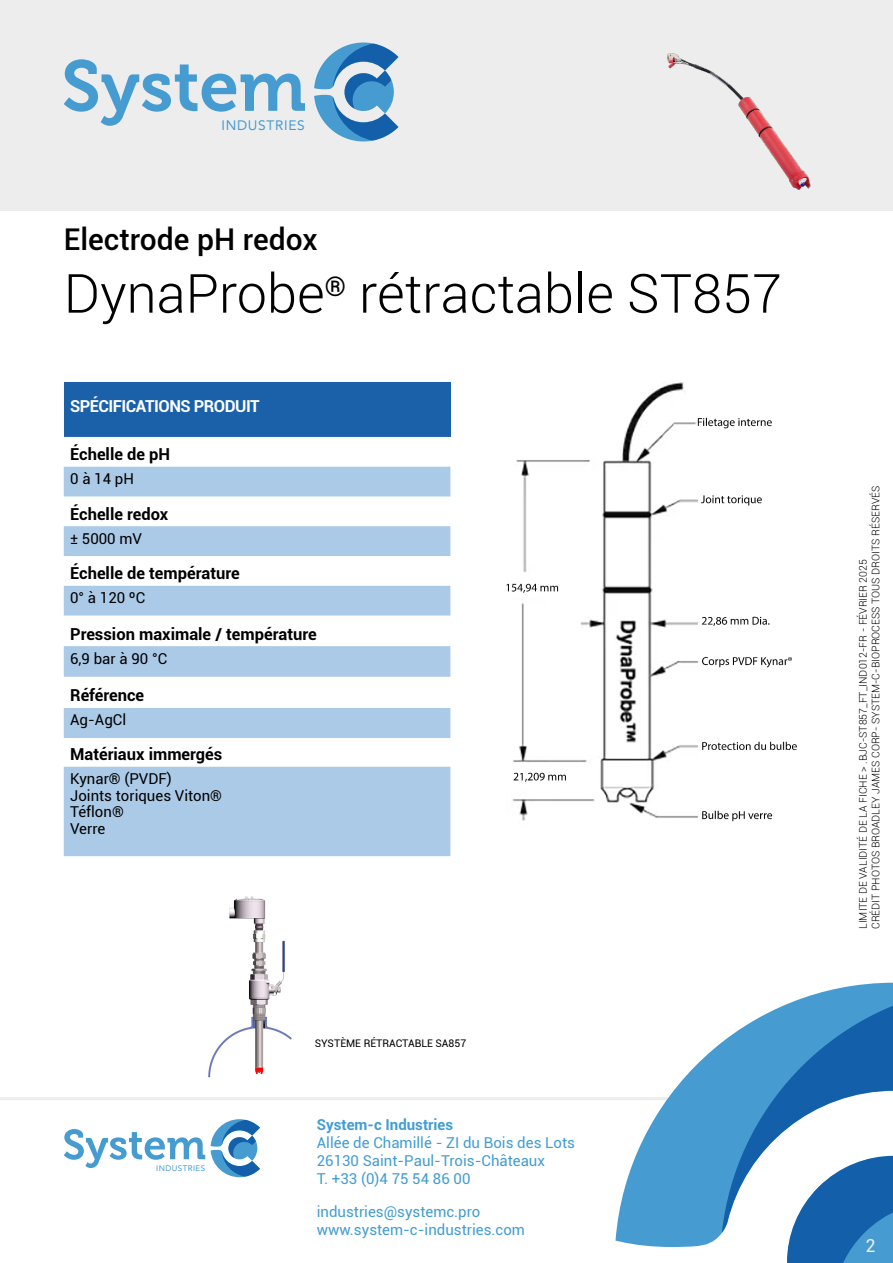
<style>
.page{position:relative;width:893px;height:1263px;background:#fff}
.page>*{position:absolute;margin:0;border:0;box-sizing:border-box;transform-origin:0 0}
._1-TitreProduit{font:300 54px "Roboto";color:#000}
._1-SsTitreProduit{font:500 30px "Roboto";color:#000}
.t1{font:18px "Roboto";color:#ededed}
._2-SsTitresTab{font:700 16.5px "Roboto";color:#000}
._2-titreTabSpec{font:700 16.5px "Roboto";letter-spacing:-.03em;color:#fff}
.t2{font:15px/18px "Roboto";color:#439dd0}
._2-TxtSpecTab{font:15px "Roboto";color:#000}
.t3{font:700 15px "Roboto";color:#439dd0}
.t4{font:13.65px "Avenir";letter-spacing:.05em;color:#469cd0}
.t5{font:300 10.5px "Roboto";color:#000}
._2-LégendeFiche{font:10.5px "Roboto";color:#000}
.t6{font:8.1px "Avenir";letter-spacing:.05em;color:#469cd0}
</style>
<div class="page">
<hr style="left:0;top:1097px;width:693px;height:3px;background:#ededed">
<div style="left:0;top:0;width:893px;height:210px;background:#ededed"></div>
<svg style="left:615px;top:983px;width:278px;height:264px"></svg>
<svg style="left:722px;top:989px;width:171px;height:274px"></svg>
<svg style="left:64px;top:1129px;width:141px;height:39px"></svg>
<svg style="left:211px;top:1119px;width:49px;height:58px"></svg>
<svg style="left:64px;top:59px;width:241px;height:67px"></svg>
<svg style="left:314px;top:43px;width:84px;height:98px"></svg>
<div style="left:64px;top:383px;width:386px;height:54px;background:#1a61aa"></div>
<svg style="left:64px;top:467px;width:386px;height:389px;fill:#abcae7"></svg>
<div style="left:64px;top:677px;width:386px;height:30px;background:#fff"></div>
<img style="left:667px;top:53px;width:144px;height:137px">
<img style="left:506px;top:383px;width:291px;height:439px">
<img style="left:208px;top:896px;width:84px;height:182px">
<h3 class="t4" style="left:221px;top:115px;width:85px">INDUSTRIES</h3>
<p class="_1-SsTitreProduit" style="left:64px;top:218px;width:255px">Electrode pH redox</p>
<p class="_1-TitreProduit" style="left:64px;top:256px;width:720px">DynaProbe<sup>®</sup> rétractable ST857</p>
<p class="_2-titreTabSpec" style="left:70px;top:394px;width:191px">SPÉCIFICATIONS PRODUIT</p>
<p class="_2-SsTitresTab" style="left:70px;top:443px;width:102px">Échelle de pH</p>
<p class="_2-TxtSpecTab" style="left:70px;top:468px;width:65px">0 à 14 pH</p>
<p class="_2-SsTitresTab" style="left:70px;top:502px;width:100px">Échelle redox</p>
<p class="_2-TxtSpecTab" style="left:70px;top:528px;width:73px">± 5000 mV</p>
<p class="_2-SsTitresTab" style="left:70px;top:562px;width:171px">Échelle de température</p>
<p class="_2-TxtSpecTab" style="left:70px;top:587px;width:77px">0° à 120 ºC</p>
<p class="_2-SsTitresTab" style="left:70px;top:622px;width:248px">Pression maximale / température</p>
<p class="_2-TxtSpecTab" style="left:70px;top:648px;width:99px">6,9 bar à 90 °C</p>
<p class="_2-SsTitresTab" style="left:70px;top:683px;width:76px">Référence</p>
<p class="_2-TxtSpecTab" style="left:70px;top:709px;width:58px">Ag-AgCl</p>
<p class="_2-SsTitresTab" style="left:70px;top:743px;width:154px">Matériaux immergés</p>
<p class="_2-TxtSpecTab" style="left:70px;top:768px;width:103px">Kynar® (PVDF)</p>
<p class="_2-TxtSpecTab" style="left:70px;top:785px;width:153px">Joints toriques Viton®</p>
<p class="_2-TxtSpecTab" style="left:70px;top:801px;width:55px">Téflon®</p>
<p class="_2-TxtSpecTab" style="left:70px;top:818px;width:37px">Verre</p>
<p class="t6" style="left:156px;top:1161px;width:50px">INDUSTRIES</p>
<p class="_2-LégendeFiche" style="left:315px;top:1036px;width:153px">SYSTÈME RÉTRACTABLE SA857</p>
<h3 class="t3" style="left:317px;top:1114px;width:138px">System-c Industries</h3>
<h3 class="t2" style="left:317px;top:1133px;width:260px">Allée de Chamillé - ZI du Bois des Lots<br>26130 Saint-Paul-Trois-Châteaux<br>T. +33 (0)4 75 54 86 00</h3>
<h3 class="t2" style="left:317px;top:1202px;width:210px">industries@systemc.pro www.system-c-industries.com</h3>
<p class="t5" style="left:868px;top:929px;width:445px;rotate:-90deg">CRÉDIT PHOTOS BROADLEY JAMES CORP- SYSTEM-C-BIOPROCESS TOUS DROITS RÉSERVÉS</p>
<p class="t5" style="left:856px;top:929px;width:371px;rotate:-90deg">LIMITE DE VALIDITÉ DE LA FICHE &gt; .BJC-ST857_FT_IND012-FR - FÉVRIER 2025</p>
<h3 class="t1" style="left:865px;top:1233px;width:12px">2</h3>
</div>
